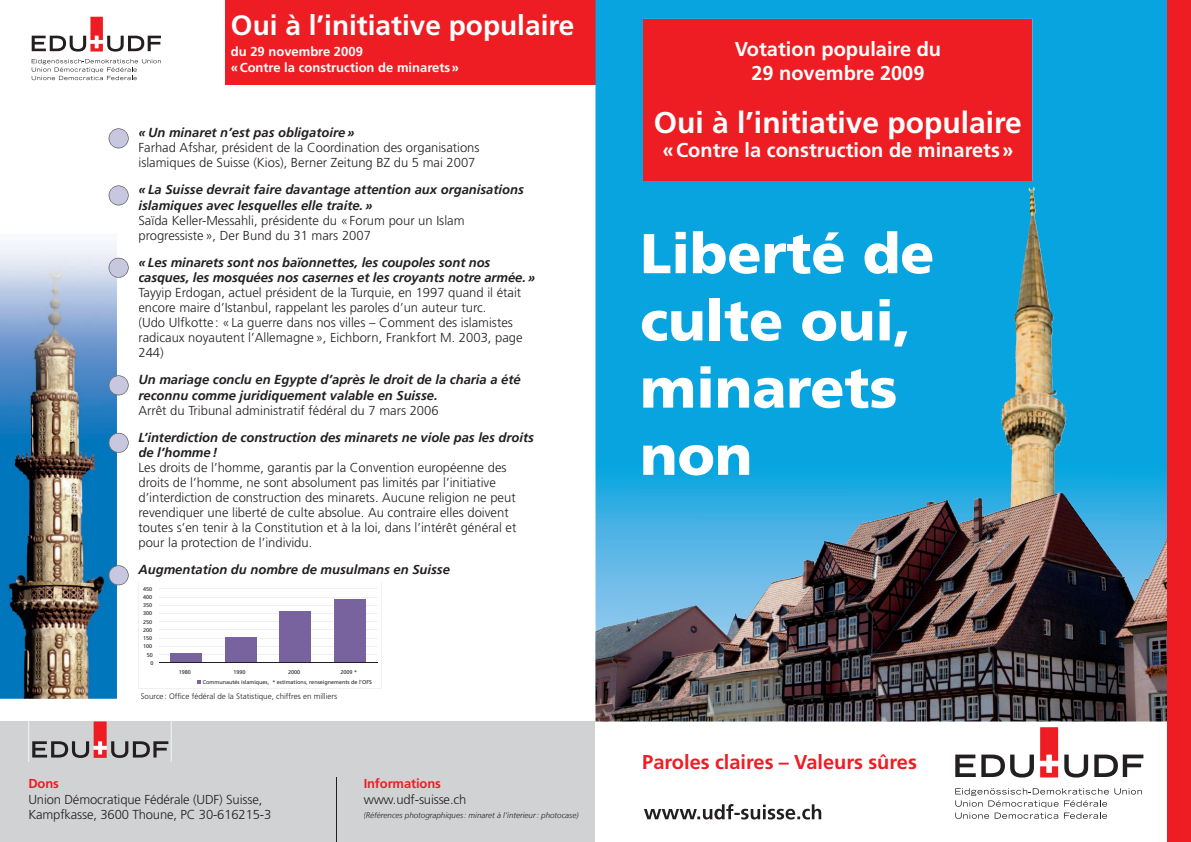
<style>
.page{position:relative;width:1191px;height:842px;background:#fff}
.page>*{position:absolute;margin:0;border:0;box-sizing:border-box;transform-origin:0 0}
.t1{font:900 56px/67.2px "Frutiger";color:#fff}
.t2{font:700 30px "Frutiger LT";color:#fff}
.t3{font:700 28px "Frutiger LT";color:#fff}
.t4{font:700 20px/24px "Frutiger LT";color:#fff;text-align:center}
.t5{font:700 20px "Frutiger LT";color:#ee1d23}
.t6{font:300 13px/15px "Frutiger LT";color:#231f20}
.t7{font:italic 700 13px/15.6px "Frutiger LT";color:#231f20}
.t8{font:700 13px/15.6px "Frutiger LT";color:#fff}
.t9{font:700 13px "Frutiger LT";letter-spacing:-.01em;color:#ee1d23}
.t10{font:italic 300 8px "Frutiger LT";color:#231f20}
.t11{font:300 8px "Frutiger LT";color:#231f20}
.t12{font:5.5px/10.3px "Frutiger";color:#231f20}
</style>
<div class="page">
<svg style="left:31px;top:16px;width:130px;height:65px"></svg>
<img style="left:0;top:243px;width:117px;height:456px">
<div style="left:0;top:721px;width:595px;height:121px;background:#d1d2d4"></div>
<hr style="left:336px;top:777px;width:1px;height:65px;background:#231f20">
<svg style="left:28px;top:721px;width:141px;height:40px"></svg>
<div style="left:225px;top:0;width:370px;height:84px;background:#ee1d23"></div>
<svg style="left:109px;top:128px;width:20px;height:20px"></svg>
<svg style="left:109px;top:258px;width:20px;height:20px"></svg>
<svg style="left:109px;top:565px;width:20px;height:20px"></svg>
<svg style="left:109px;top:433px;width:20px;height:20px"></svg>
<svg style="left:109px;top:375px;width:20px;height:20px"></svg>
<svg style="left:109px;top:185px;width:20px;height:20px"></svg>
<img style="left:595px;top:0;width:572px;height:700px">
<img style="left:595px;top:700px;width:572px;height:22px">
<img style="left:1015px;top:187px;width:18px;height:127px">
<img style="left:982px;top:493px;width:77px;height:23px">
<div style="left:1167px;top:0;width:24px;height:842px;background:#ee1d23"></div>
<svg style="left:955px;top:727px;width:189px;height:92px"></svg>
<div style="left:643px;top:19px;width:389px;height:161px;background:#ee1d23"></div>
<svg style="left:138px;top:583px;width:244px;height:105px"></svg>
<svg style="left:644px;top:804px;width:177px;height:15px"></svg>
<h3 class="t3" style="left:231px;top:9px;width:345px">Oui à l’initiative populaire</h3>
<p class="t8" style="left:231px;top:44px;width:230px">du 29 novembre 2009<br>« Contre la construction de minarets »</p>
<p class="t7" style="left:138px;top:125px;width:218px">« Un minaret n’est pas obligatoire »</p>
<p class="t6" style="left:138px;top:140px;width:342px">Farhad Afshar, président de la Coordination des organisations islamiques de Suisse (Kios), Berner Zeitung BZ du 5 mai 2007</p>
<p class="t7" style="left:138px;top:182px;width:387px">« La Suisse devrait faire davantage attention aux organisations islamiques avec lesquelles elle traite. »</p>
<p class="t6" style="left:138px;top:213px;width:327px">Saïda Keller-Messahli, présidente du « Forum pour un Islam progressiste », Der Bund du 31 mars 2007</p>
<p class="t7" style="left:138px;top:254px;width:398px">« Les minarets sont nos baïonnettes, les coupoles sont nos casques, les mosquées nos casernes et les croyants notre armée. »</p>
<p class="t6" style="left:138px;top:285px;width:385px">Tayyip Erdogan, actuel président de la Turquie, en 1997 quand il était encore maire d’Istanbul, rappelant les paroles d’un auteur turc.<br>(Udo Ulfkotte : « La guerre dans nos villes – Comment des islamistes radicaux noyautent l’Allemagne », Eichborn, Frankfort M. 2003, page 244)</p>
<p class="t7" style="left:138px;top:372px;width:384px">Un mariage conclu en Egypte d’après le droit de la charia a été reconnu comme juridiquement valable en Suisse.</p>
<p class="t6" style="left:138px;top:403px;width:302px">Arrêt du Tribunal administratif fédéral du 7 mars 2006</p>
<p class="t7" style="left:138px;top:429px;width:397px">L’interdiction de construction des minarets ne viole pas les droits de l’homme !</p>
<p class="t6" style="left:138px;top:461px;width:379px">Les droits de l’homme, garantis par la Convention européenne des droits de l’homme, ne sont absolument pas limités par l’initiative d’interdiction de construction des minarets. Aucune religion ne peut revendiquer une liberté de culte absolue. Au contraire elles doivent toutes s’en tenir à la Constitution et à la loi, dans l’intérêt général et pour la protection de l’individu.</p>
<p class="t7" style="left:138px;top:562px;width:313px">Augmentation du nombre de musulmans en Suisse</p>
<p class="t12" style="left:143px;top:583px;width:11px">450</p>
<p class="t12" style="left:143px;top:592px;width:11px">400</p>
<p class="t12" style="left:143px;top:600px;width:11px">350</p>
<p class="t12" style="left:143px;top:608px;width:11px">300</p>
<p class="t12" style="left:143px;top:616px;width:11px">250</p>
<p class="t12" style="left:143px;top:625px;width:11px">200</p>
<p class="t12" style="left:143px;top:633px;width:11px">150</p>
<p class="t12" style="left:143px;top:641px;width:11px">100</p>
<p class="t12" style="left:147px;top:649px;width:8px">50</p>
<p class="t12" style="left:151px;top:658px;width:5px">0</p>
<p class="t12" style="left:179px;top:667px;width:14px">1980</p>
<p class="t12" style="left:233px;top:667px;width:14px">1990</p>
<p class="t12" style="left:288px;top:667px;width:14px">2000</p>
<p class="t12" style="left:203px;top:667px;width:170px;text-indent:138px">2009 *<br>Communautés islamiques, * estimations, renseignements de l’OFS</p>
<p class="t11" style="left:141px;top:691px;width:198px">Source : Office fédéral de la Statistique, chiffres en milliers</p>
<p class="t9" style="left:28px;top:776px;width:32px">Dons</p>
<p class="t6" style="left:28px;top:791px;width:244px;line-height:15.6px">Union Démocratique Fédérale (UDF) Suisse,<br>Kampfkasse, 3600 Thoune, PC 30-616215-3</p>
<p class="t9" style="left:364px;top:776px;width:79px">Informations</p>
<p class="t6" style="left:364px;top:792px;width:104px">www.udf-suisse.ch</p>
<p class="t10" style="left:363px;top:811px;width:216px">(Références photographiques : minaret à l’interieur : photocase)</p>
<h3 class="t4" style="left:734px;top:37px;width:208px">Votation populaire du<br>29 novembre 2009</h3>
<h2 class="t2" style="left:654px;top:105px;width:369px">Oui à l’initiative populaire</h2>
<h3 class="t4" style="left:662px;top:138px;width:352px">« Contre la construction de minarets »</h3>
<h1 class="t1" style="left:640px;top:219px;width:296px">Liberté de culte oui, minarets non</h1>
<h3 class="t5" style="left:642px;top:750px;width:276px">Paroles claires – Valeurs sûres</h3>
</div>
